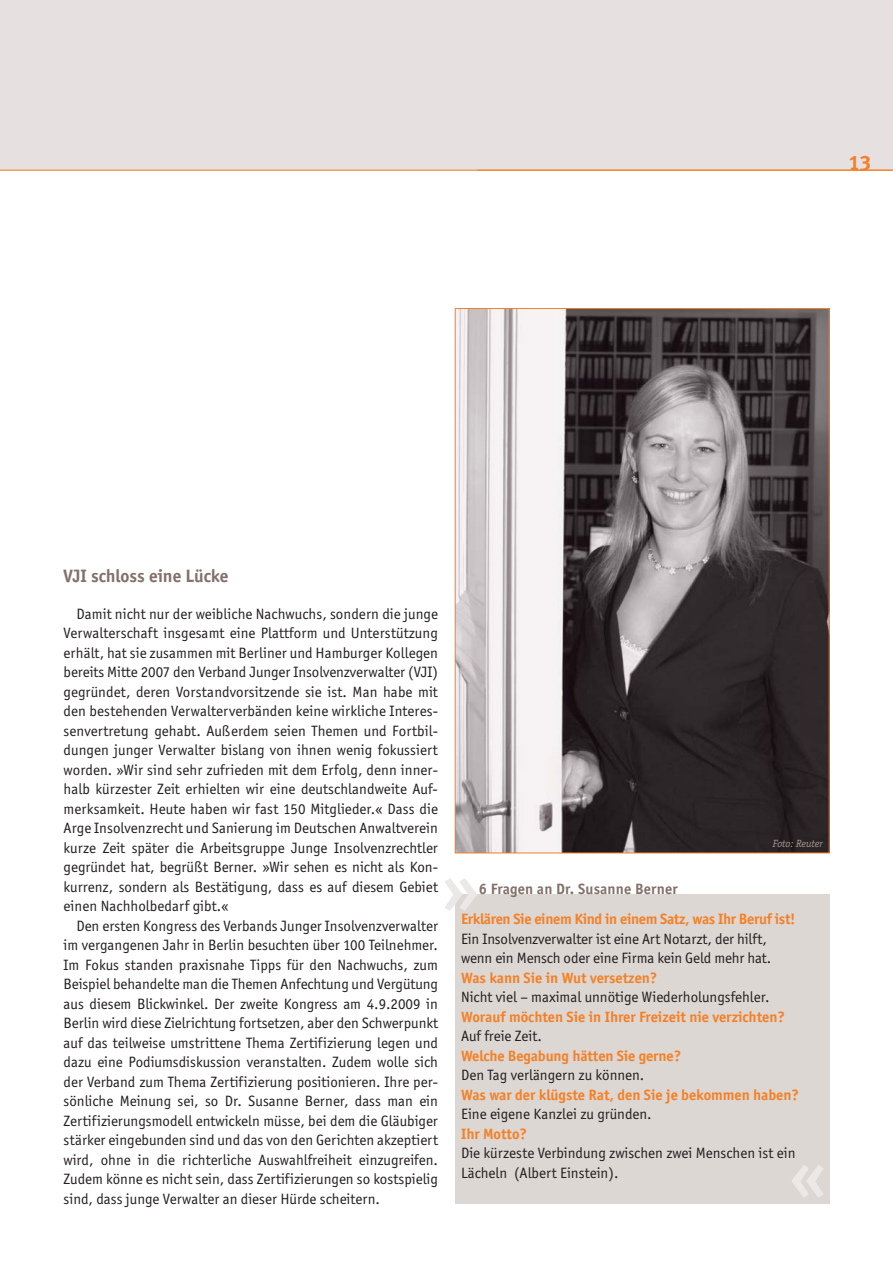
<style>
.page{position:relative;width:893px;height:1263px;background:#fff}
.page>*{position:absolute;margin:0;border:0;box-sizing:border-box;transform-origin:0 0}
.t1{font:700 64.5px "Officina Sans ITC Std";color:#ebe8e7}
.t2{font:21px "Meta Plus Bold Caps";color:#f58025}
.t3{font:700 18px "Officina Sans ITC Std";color:#83716a}
.t4{font:15px/19.5px "Officina Sans ITC Std";color:#231f20;text-align:justify}
.t5{font:700 15px "Officina Sans ITC Std";letter-spacing:-.005em;color:#f58025}
.t6{font:700 15px "Officina Sans ITC Std";letter-spacing:.01em;color:#83716a}
.t7{font:italic 10.5px "Officina Ser ITC Std";color:#a49691}
</style>
<div class="page">
<div style="left:0;top:0;width:892px;height:170px;background:#e6e1e0"></div>
<hr style="left:0;top:170px;width:892px;height:1px;background:#f58025">
<img style="left:457px;top:310px;width:370px;height:541px">
<div style="left:455px;top:894px;width:374px;height:310px;background:#ddd7d4"></div>
<h2 class="t2" style="left:848px;top:150px;width:24px">13</h2>
<p class="t3" style="left:64px;top:567px;width:166px">VJI schloss eine Lücke</p>
<p class="t4" style="left:64px;top:604px;width:376px;text-indent:13px">Damit nicht nur der weibliche Nachwuchs, sondern die junge Verwalterschaft insgesamt eine Plattform und Unterstützung erhält, hat sie zusammen mit Berliner und Hamburger Kollegen bereits Mitte 2007 den Verband Junger Insolvenzverwalter (VJI) gegründet, deren Vorstandvorsitzende sie ist. Man habe mit den bestehenden Verwalterverbänden keine wirkliche Interes&shy;senvertretung gehabt. Außerdem seien Themen und Fortbil&shy;dungen junger Verwalter bislang von ihnen wenig fokussiert worden. »Wir sind sehr zufrieden mit dem Erfolg, denn inner&shy;halb kürzester Zeit erhielten wir eine deutschlandweite Auf&shy;merksamkeit. Heute haben wir fast 150 Mitglieder.« Dass die Arge Insolvenzrecht und Sanierung im Deutschen Anwaltverein kurze Zeit später die Arbeitsgruppe Junge Insolvenzrechtler gegründet hat, begrüßt Berner. »Wir sehen es nicht als Kon&shy;kurrenz, sondern als Bestätigung, dass es auf diesem Gebiet einen Nachholbedarf gibt.«</p>
<p class="t4" style="left:64px;top:916px;width:376px;text-indent:13px">Den ersten Kongress des Verbands Junger Insolvenzverwalter im vergangenen Jahr in Berlin besuchten über 100 Teilnehmer.<br>Im Fokus standen praxisnahe Tipps für den Nachwuchs, zum Beispiel behandelte man die Themen Anfechtung und Vergütung aus diesem Blickwinkel. Der zweite Kongress am 4.9.2009 in Berlin wird diese Zielrichtung fortsetzen, aber den Schwerpunkt auf das teilweise umstrittene Thema Zertifizierung legen und dazu eine Podiumsdiskussion veranstalten. Zudem wolle sich der Verband zum Thema Zertifizierung positionieren. Ihre per&shy;sönliche Meinung sei, so Dr. Susanne Berner, dass man ein Zertifizierungsmodell entwickeln müsse, bei dem die Gläubiger stärker eingebunden sind und das von den Gerichten akzeptiert wird, ohne in die richterliche Auswahlfreiheit einzugreifen.<br>Zudem könne es nicht sein, dass Zertifizierungen so kostspielig sind, dass junge Verwalter an dieser Hürde scheitern.</p>
<p class="t7" style="left:772px;top:839px;width:51px">Foto: Reuter</p>
<h1 class="t1" style="left:441px;top:858px;width:40px">»</h1>
<p class="t6" style="left:479px;top:882px;width:200px">6 Fragen an Dr. Susanne Berner</p>
<p class="t5" style="left:461px;top:912px;width:336px">Erklären Sie einem Kind in einem Satz, was Ihr Beruf ist!</p>
<p class="t4" style="left:461px;top:929px;width:312px">Ein Insolvenzverwalter ist eine Art Notarzt, der hilft, wenn ein Mensch oder eine Firma kein Geld mehr hat.</p>
<p class="t5" style="left:461px;top:970px;width:198px">Was kann Sie in Wut versetzen?</p>
<p class="t4" style="left:461px;top:988px;width:310px">Nicht viel – maximal unnötige Wiederholungsfehler.</p>
<p class="t5" style="left:461px;top:1009px;width:325px">Worauf möchten Sie in Ihrer Freizeit nie verzichten?</p>
<p class="t4" style="left:461px;top:1027px;width:82px">Auf freie Zeit.</p>
<p class="t5" style="left:461px;top:1048px;width:222px">Welche Begabung hätten Sie gerne?</p>
<p class="t4" style="left:461px;top:1066px;width:185px">Den Tag verlängern zu können.</p>
<p class="t5" style="left:461px;top:1087px;width:339px">Was war der klügste Rat, den Sie je bekommen haben?</p>
<p class="t4" style="left:461px;top:1105px;width:192px">Eine eigene Kanzlei zu gründen.</p>
<p class="t5" style="left:461px;top:1126px;width:68px">Ihr Motto?</p>
<p class="t4" style="left:461px;top:1144px;width:336px">Die kürzeste Verbindung zwischen zwei Menschen ist ein<br>Lächeln (Albert Einstein).</p>
</div>
